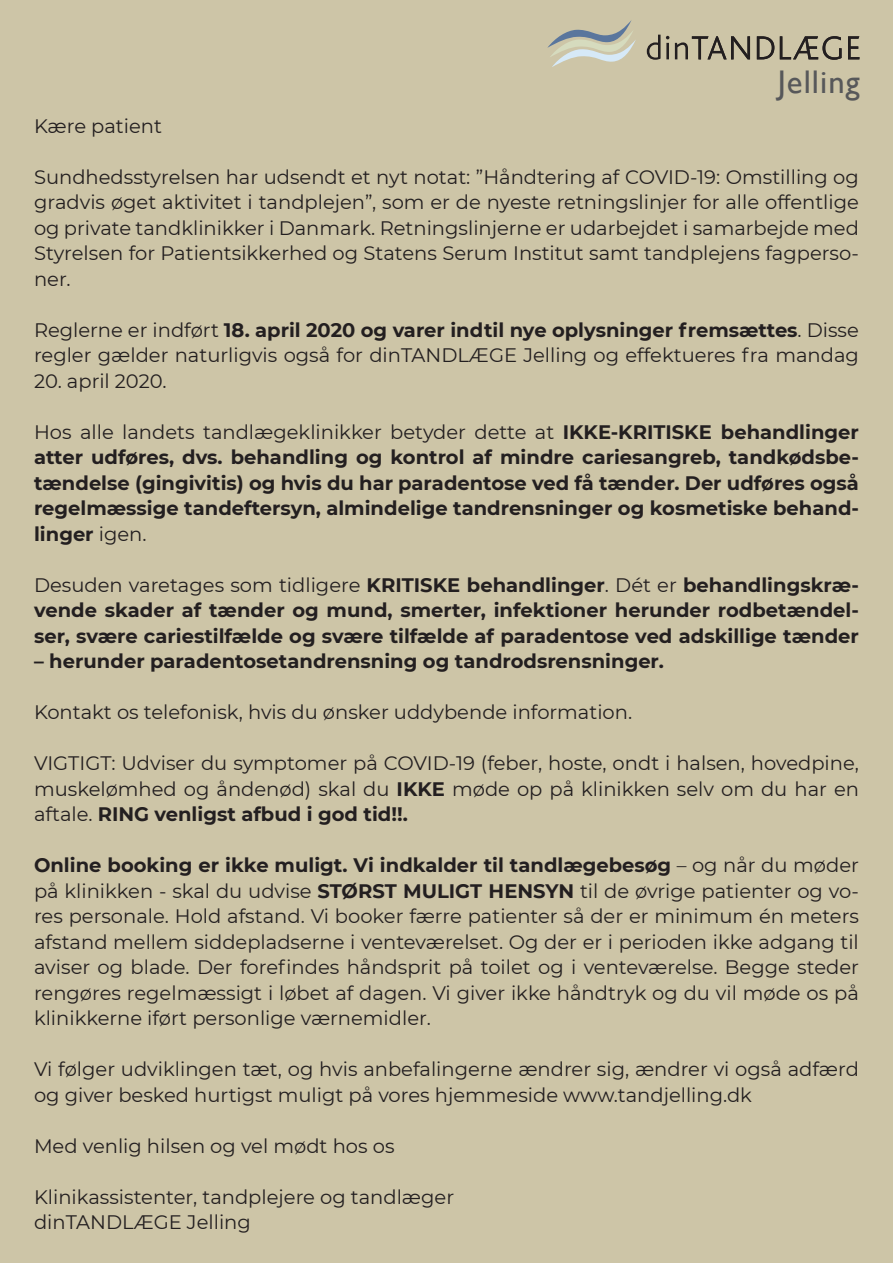
<style>
.page{position:relative;width:893px;height:1263px;background:#cdc5a7}
.page>*{position:absolute;margin:0;border:0;box-sizing:border-box;transform-origin:0 0}
.t1{font:32.7px "Gill Sans";letter-spacing:.03em;color:#57585a}
.t2{font:19.5px/25.5px "Montserrat";color:#231f20;text-align:justify}
.t3{font:700 19.5px/25.5px "Montserrat";color:#231f20;text-align:justify}
.s1{font-weight:700}
.s2{font-weight:400}
</style>
<div class="page">
<svg style="left:547px;top:20px;width:89px;height:47px"></svg>
<svg style="left:647px;top:35px;width:22px;height:25px"></svg>
<svg style="left:675px;top:36px;width:75px;height:23px"></svg>
<svg style="left:757px;top:36px;width:17px;height:23px"></svg>
<svg style="left:780px;top:36px;width:61px;height:24px"></svg>
<svg style="left:848px;top:36px;width:11px;height:23px"></svg>
<p class="t1" style="left:778px;top:63px;width:83px">Jelling</p>
<p class="t2" style="left:34px;top:112px;width:129px">Kære patient</p>
<p class="t2" style="left:34px;top:163px;width:826px">Sundhedsstyrelsen har udsendt et nyt notat: ”Håndtering af COVID-19: Omstilling og gradvis øget aktivitet i tandplejen”, som er de nyeste retningslinjer for alle offentlige og private tandklinikker i Danmark. Retningslinjerne er udarbejdet i samarbejde med Styrelsen for Patientsikkerhed og Statens Serum Institut samt tandplejens fagperso&shy;ner.</p>
<p class="t2" style="left:34px;top:316px;width:826px">Reglerne er indført <span class="s1">18. april 2020 og varer indtil nye oplysninger fremsættes</span>. Disse regler gælder naturligvis også for dinTANDLÆGE Jelling og effektueres fra mandag</p>
<p class="t2" style="left:34px;top:367px;width:134px">20. april 2020.</p>
<p class="t3" style="left:34px;top:418px;width:826px"><span class="s2">Hos alle landets tandlægeklinikker betyder dette at</span> IKKE-KRITISKE behandlinger atter udføres, dvs. behandling og kontrol af mindre cariesangreb, tandkødsbe&shy;tændelse (gingivitis) og hvis du har paradentose ved få tænder. Der udføres også regelmæssige tandeftersyn, almindelige tandrensninger og kosmetiske behand&shy;linger <span class="s2">igen.</span></p>
<p class="t3" style="left:34px;top:571px;width:826px"><span class="s2">Desuden varetages som tidligere</span> KRITISKE behandlinger<span class="s2">. Dét er</span> behandlingskræ&shy;vende skader af tænder og mund, smerter, infektioner herunder rodbetændel&shy;ser, svære cariestilfælde og svære tilfælde af paradentose ved adskillige tænder</p>
<p class="t3" style="left:34px;top:647px;width:631px">– herunder paradentosetandrensning og tandrodsrensninger.</p>
<p class="t2" style="left:34px;top:699px;width:600px">Kontakt os telefonisk, hvis du ønsker uddybende information.</p>
<p class="t2" style="left:34px;top:750px;width:826px">VIGTIGT: Udviser du symptomer på COVID-19 (feber, hoste, ondt i halsen, hovedpine, muskelømhed og åndenød) skal du <span class="s1">IKKE</span> møde op på klinikken selv om du har en aftale. <span class="s1">RING venligst afbud i god tid!!.</span></p>
<p class="t2" style="left:34px;top:852px;width:826px"><span class="s1">Online booking er ikke muligt. Vi indkalder til tandlægebesøg</span> – og når du møder på klinikken - skal du udvise <span class="s1">STØRST MULIGT HENSYN</span> til de øvrige patienter og vo&shy;res personale. Hold afstand. Vi booker færre patienter så der er minimum én meters afstand mellem siddepladserne i venteværelset. Og der er i perioden ikke adgang til aviser og blade. Der forefindes håndsprit på toilet og i venteværelse. Begge steder rengøres regelmæssigt i løbet af dagen. Vi giver ikke håndtryk og du vil møde os på klinikkerne iført personlige værnemidler.</p>
<p class="t2" style="left:34px;top:1056px;width:826px">Vi følger udviklingen tæt, og hvis anbefalingerne ændrer sig, ændrer vi også adfærd og giver besked hurtigst muligt på vores hjemmeside www.tandjelling.dk</p>
<p class="t2" style="left:34px;top:1132px;width:362px">Med venlig hilsen og vel mødt hos os</p>
<p class="t2" style="left:34px;top:1183px;width:422px">Klinikassistenter, tandplejere og tandlæger</p>
<p class="t2" style="left:34px;top:1209px;width:218px">dinTANDLÆGE Jelling</p>
</div>
